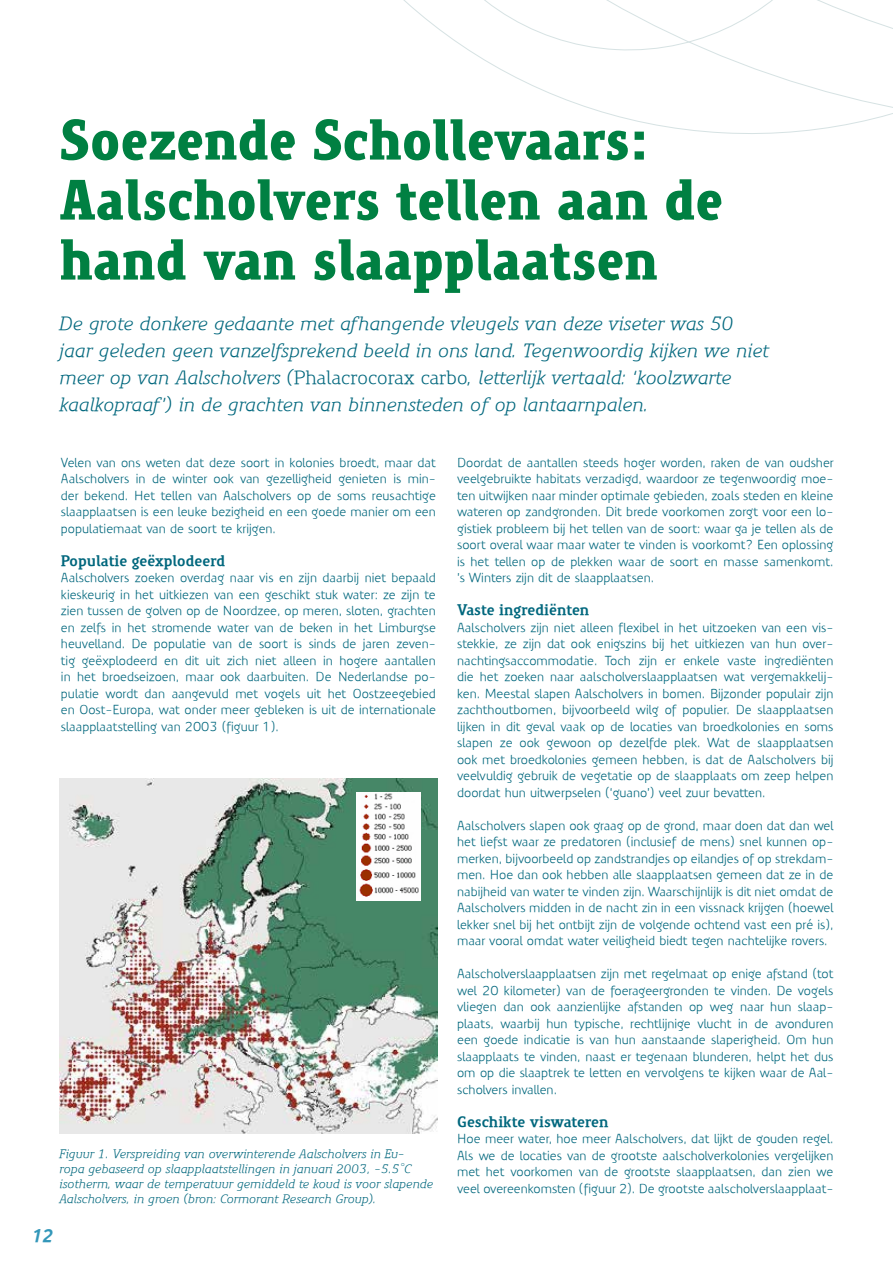
<style>
.page{position:relative;width:893px;height:1263px;background:#fff}
.page>*{position:absolute;margin:0;border:0;box-sizing:border-box;transform-origin:0 0}
.t1{font:900 55.5px/60px "Precious Serif Ult";color:#008042;scale:.95 1}
.t2{font:italic 18.75px/27px "Precious Serif";color:#00677d}
.t3{font:italic 700 18px "Precious Sans";color:#3397b9}
.t4{font:700 15px "Precious Serif";color:#00677d}
.t5{font:12.75px/16.5px "Precious Sans";color:#00677d;text-align:justify}
.t6{font:italic 12px/15px "Precious Serif";color:#00677d}
.s1{font-style:normal}
</style>
<div class="page">
<svg style="left:485px;top:0;width:408px;height:134px"></svg>
<img style="left:60px;top:778px;width:378px;height:356px">
<img style="left:356px;top:792px;width:64px;height:109px">
<h1 class="t1" style="left:60px;top:111px;width:700px">Soezende Schollevaars:<br>Aalscholvers tellen aan de hand van slaapplaatsen</h1>
<p class="t2" style="left:60px;top:310px;width:711px">De grote donkere gedaante met afhangende vleugels van deze viseter was 50 jaar geleden geen vanzelfsprekend beeld in ons land. Tegenwoordig kijken we niet meer op van Aalscholvers (<span class="s1">Phalacrocorax carbo</span>, letterlijk vertaald: ‘koolzwarte kaalkopraaf’) in de grachten van binnensteden of op lantaarnpalen.</p>
<p class="t5" style="left:61px;top:454px;width:376px">Velen van ons weten dat deze soort in kolonies broedt, maar dat Aalscholvers in de winter ook van gezelligheid genieten is min&shy;der bekend. Het tellen van Aalscholvers op de soms reusachtige slaapplaatsen is een leuke bezigheid en een goede manier om een populatiemaat van de soort te krijgen.</p>
<p class="t4" style="left:61px;top:551px;width:166px">Populatie geëxplodeerd</p>
<p class="t5" style="left:61px;top:569px;width:376px">Aalscholvers zoeken overdag naar vis en zijn daarbij niet bepaald kieskeurig in het uitkiezen van een geschikt stuk water: ze zijn te zien tussen de golven op de Noordzee, op meren, sloten, grachten en zelfs in het stromende water van de beken in het Limburgse heuvelland. De populatie van de soort is sinds de jaren zeven&shy;tig geëxplodeerd en dit uit zich niet alleen in hogere aantallen in het broedseizoen, maar ook daarbuiten. De Nederlandse po&shy;pulatie wordt dan aangevuld met vogels uit het Oostzeegebied en Oost-Europa, wat onder meer gebleken is uit de internationale slaapplaatstelling van 2003 (figuur 1).</p>
<p class="t6" style="left:60px;top:1146px;width:375px">Figuur 1. Verspreiding van overwinterende Aalscholvers in Eu-<br>ropa gebaseerd op slaapplaatstellingen in januari 2003, -5.5°C isotherm, waar de temperatuur gemiddeld te koud is voor slapende Aalscholvers, in groen (bron: Cormorant Research Group).</p>
<h3 class="t3" style="left:32px;top:1224px;width:23px">12</h3>
<p class="t5" style="left:457px;top:454px;width:378px">Doordat de aantallen steeds hoger worden, raken de van oudsher veelgebruikte habitats verzadigd, waardoor ze tegenwoordig moe&shy;ten uitwijken naar minder optimale gebieden, zoals steden en kleine wateren op zandgronden. Dit brede voorkomen zorgt voor een lo&shy;gistiek probleem bij het tellen van de soort: waar ga je tellen als de soort overal waar maar water te vinden is voorkomt? Een oplossing is het tellen op de plekken waar de soort en masse samenkomt. ’s Winters zijn dit de slaapplaatsen.</p>
<p class="t4" style="left:457px;top:600px;width:134px">Vaste ingrediënten</p>
<p class="t5" style="left:457px;top:619px;width:378px">Aalscholvers zijn niet alleen flexibel in het uitzoeken van een vis&shy;stekkie, ze zijn dat ook enigszins bij het uitkiezen van hun over&shy;nachtingsaccommodatie. Toch zijn er enkele vaste ingrediënten die het zoeken naar aalscholverslaapplaatsen wat vergemakkelij&shy;ken. Meestal slapen Aalscholvers in bomen. Bijzonder populair zijn zachthoutbomen, bijvoorbeeld wilg of populier. De slaapplaatsen lijken in dit geval vaak op de locaties van broedkolonies en soms slapen ze ook gewoon op dezelfde plek. Wat de slaapplaatsen ook met broedkolonies gemeen hebben, is dat de Aalscholvers bij veelvuldig gebruik de vegetatie op de slaapplaats om zeep helpen doordat hun uitwerpselen (‘guano’) veel zuur bevatten.</p>
<p class="t5" style="left:457px;top:817px;width:378px">Aalscholvers slapen ook graag op de grond, maar doen dat dan wel het liefst waar ze predatoren (inclusief de mens) snel kunnen op&shy;merken, bijvoorbeeld op zandstrandjes op eilandjes of op strekdam&shy;men. Hoe dan ook hebben alle slaapplaatsen gemeen dat ze in de nabijheid van water te vinden zijn. Waarschijnlijk is dit niet omdat de Aalscholvers midden in de nacht zin in een vissnack krijgen (hoewel lekker snel bij het ontbijt zijn de volgende ochtend vast een pré is), maar vooral omdat water veiligheid biedt tegen nachtelijke rovers.</p>
<p class="t5" style="left:457px;top:965px;width:378px">Aalscholverslaapplaatsen zijn met regelmaat op enige afstand (tot wel 20 kilometer) van de foerageergronden te vinden. De vogels vliegen dan ook aanzienlijke afstanden op weg naar hun slaap&shy;plaats, waarbij hun typische, rechtlijnige vlucht in de avonduren een goede indicatie is van hun aanstaande slaperigheid. Om hun slaapplaats te vinden, naast er tegenaan blunderen, helpt het dus om op die slaaptrek te letten en vervolgens te kijken waar de Aal&shy;scholvers invallen.</p>
<p class="t4" style="left:457px;top:1112px;width:153px">Geschikte viswateren</p>
<p class="t5" style="left:457px;top:1130px;width:378px">Hoe meer water, hoe meer Aalscholvers, dat lijkt de gouden regel.<br>Als we de locaties van de grootste aalscholverkolonies vergelijken met het voorkomen van de grootste slaapplaatsen, dan zien we veel overeenkomsten (figuur 2). De grootste aalscholverslaapplaat-</p>
</div>
